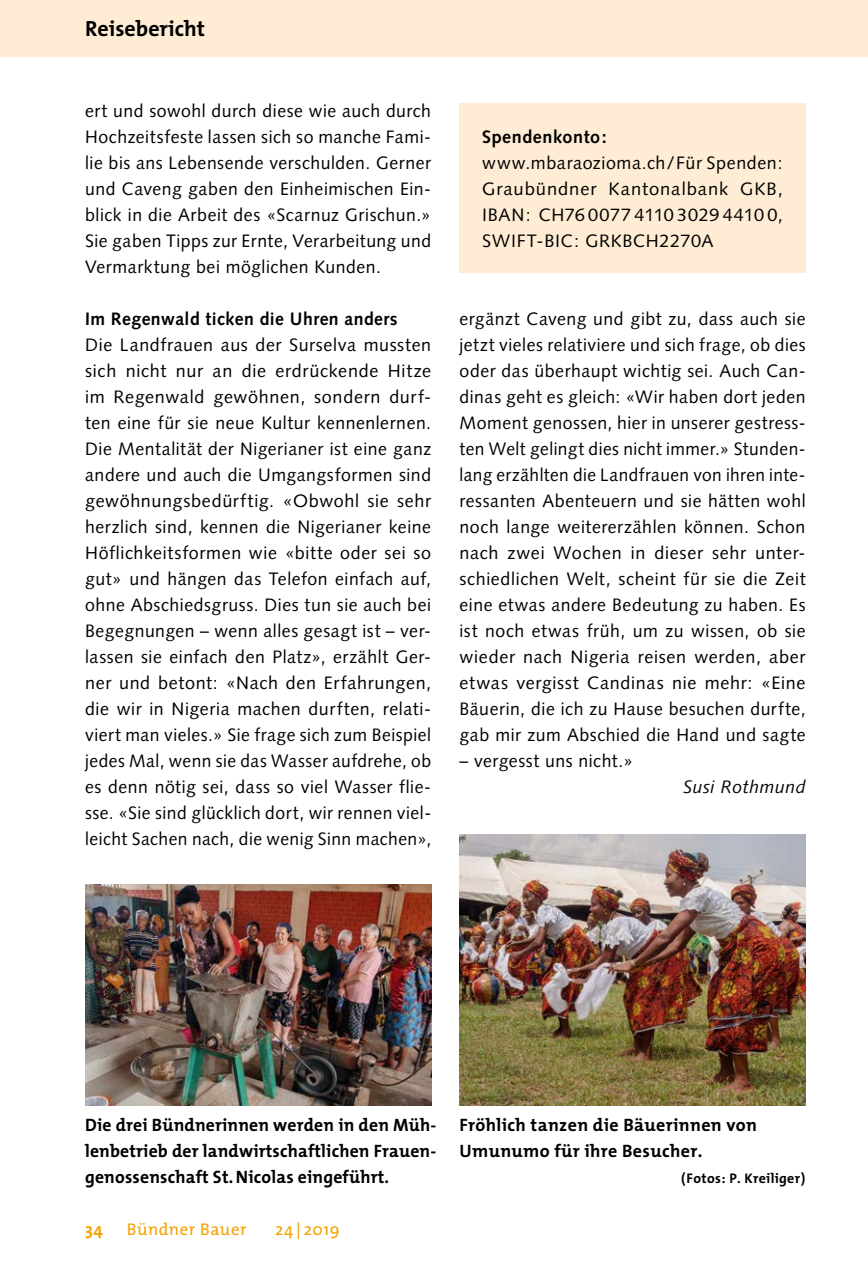
<style>
.page{position:relative;width:868px;height:1276px;background:#fff}
.page>*{position:absolute;margin:0;border:0;box-sizing:border-box;transform-origin:0 0}
.t1{font:700 22px "The Mix";color:#000}
._02_Grundschrift{font:18px/26px "Syntax LT Std";letter-spacing:.03em;color:#000;text-align:justify}
._03_Legende{font:700 18px/26px "The Mix";letter-spacing:.02em;color:#000;text-align:justify}
._04_Untertitel{font:700 18px "Syntax LT Std";letter-spacing:.025em;color:#000}
._05_Autor_Textende{font:italic 18px "Syntax LT Std";letter-spacing:.03em;color:#000}
.t2{font:17px "The Mix";letter-spacing:.035em;color:#f6a100}
.t3{font:700 17px "The Mix";color:#f6a100}
._03_Legende-2{font:700 14px "The Mix";letter-spacing:.02em;color:#000}
</style>
<div class="page">
<div style="left:0;top:0;width:867px;height:57px;background:#feedd4"></div>
<div style="left:459px;top:103px;width:346px;height:170px;background:#feedd4"></div>
<img style="left:85px;top:884px;width:346px;height:221px">
<img style="left:459px;top:835px;width:346px;height:270px">
<p class="t1" style="left:85px;top:10px;width:121px">Reisebericht</p>
<p class="_02_Grundschrift" style="left:85px;top:98px;width:347px">ert und sowohl durch diese wie auch durch Hochzeitsfeste lassen sich so manche Fami&shy;lie bis ans Lebensende verschulden. Gerner und Caveng gaben den Einheimischen Ein&shy;blick in die Arbeit des «Scarnuz Grischun.» Sie gaben Tipps zur Ernte, Verarbeitung und Vermarktung bei möglichen Kunden.</p>
<p class="_04_Untertitel" style="left:85px;top:308px;width:314px">Im Regenwald ticken die Uhren anders</p>
<p class="_02_Grundschrift" style="left:85px;top:332px;width:347px">Die Landfrauen aus der Surselva mussten sich nicht nur an die erdrückende Hitze im Regenwald gewöhnen, sondern durf&shy;ten eine für sie neue Kultur kennenlernen.<br>Die Mentalität der Nigerianer ist eine ganz andere und auch die Umgangsformen sind gewöhnungsbedürftig. «Obwohl sie sehr herzlich sind, kennen die Nigerianer keine Höflichkeitsformen wie «bitte oder sei so gut» und hängen das Telefon einfach auf, ohne Abschiedsgruss. Dies tun sie auch bei Begegnungen – wenn alles gesagt ist – ver&shy;lassen sie einfach den Platz», erzählt Ger&shy;ner und betont: «Nach den Erfahrungen, die wir in Nigeria machen durften, relati&shy;viert man vieles.» Sie frage sich zum Beispiel jedes Mal, wenn sie das Wasser aufdrehe, ob es denn nötig sei, dass so viel Wasser flie&shy;sse. «Sie sind glücklich dort, wir rennen viel&shy;leicht Sachen nach, die wenig Sinn machen»,</p>
<p class="_04_Untertitel" style="left:482px;top:126px;width:126px">Spendenkonto:</p>
<p class="_02_Grundschrift" style="left:482px;top:150px;width:302px">www.mbaraozioma.ch/Für Spenden:<br>Graubündner Kantonalbank GKB, IBAN: CH76 0077 4110 3029 4410 0, SWIFT-BIC: GRKBCH2270A</p>
<p class="_02_Grundschrift" style="left:459px;top:306px;width:347px">ergänzt Caveng und gibt zu, dass auch sie jetzt vieles relativiere und sich frage, ob dies oder das überhaupt wichtig sei. Auch Can&shy;dinas geht es gleich: «Wir haben dort jeden Moment genossen, hier in unserer gestress&shy;ten Welt gelingt dies nicht immer.» Stunden&shy;lang erzählten die Landfrauen von ihren inte&shy;ressanten Abenteuern und sie hätten wohl noch lange weitererzählen können. Schon nach zwei Wochen in dieser sehr unter&shy;schiedlichen Welt, scheint für sie die Zeit eine etwas andere Bedeutung zu haben. Es ist noch etwas früh, um zu wissen, ob sie wieder nach Nigeria reisen werden, aber etwas vergisst Candinas nie mehr: «Eine Bäuerin, die ich zu Hause besuchen durfte, gab mir zum Abschied die Hand und sagte</p>
<p class="_02_Grundschrift" style="left:459px;top:748px;width:175px">– vergesst uns nicht.»</p>
<p class="_05_Autor_Textende" style="left:683px;top:776px;width:124px">Susi Rothmund</p>
<p class="_03_Legende" style="left:85px;top:1111px;width:353px">Die drei Bündnerinnen werden in den Müh&shy;lenbetrieb der landwirtschaftlichen Frauen&shy;genossenschaft St.Nicolas eingeführt.</p>
<p class="_03_Legende" style="left:459px;top:1111px;width:299px">Fröhlich tanzen die Bäuerinnen von<br>Umunumo für ihre Besucher.</p>
<p class="_03_Legende-2" style="left:681px;top:1166px;width:126px">(Fotos: P. Kreiliger)</p>
<p class="t3" style="left:85px;top:1215px;width:19px">34</p>
<p class="t2" style="left:127px;top:1215px;width:121px">Bündner Bauer</p>
<p class="t2" style="left:275px;top:1215px;width:66px">24| 2019</p>
</div>
